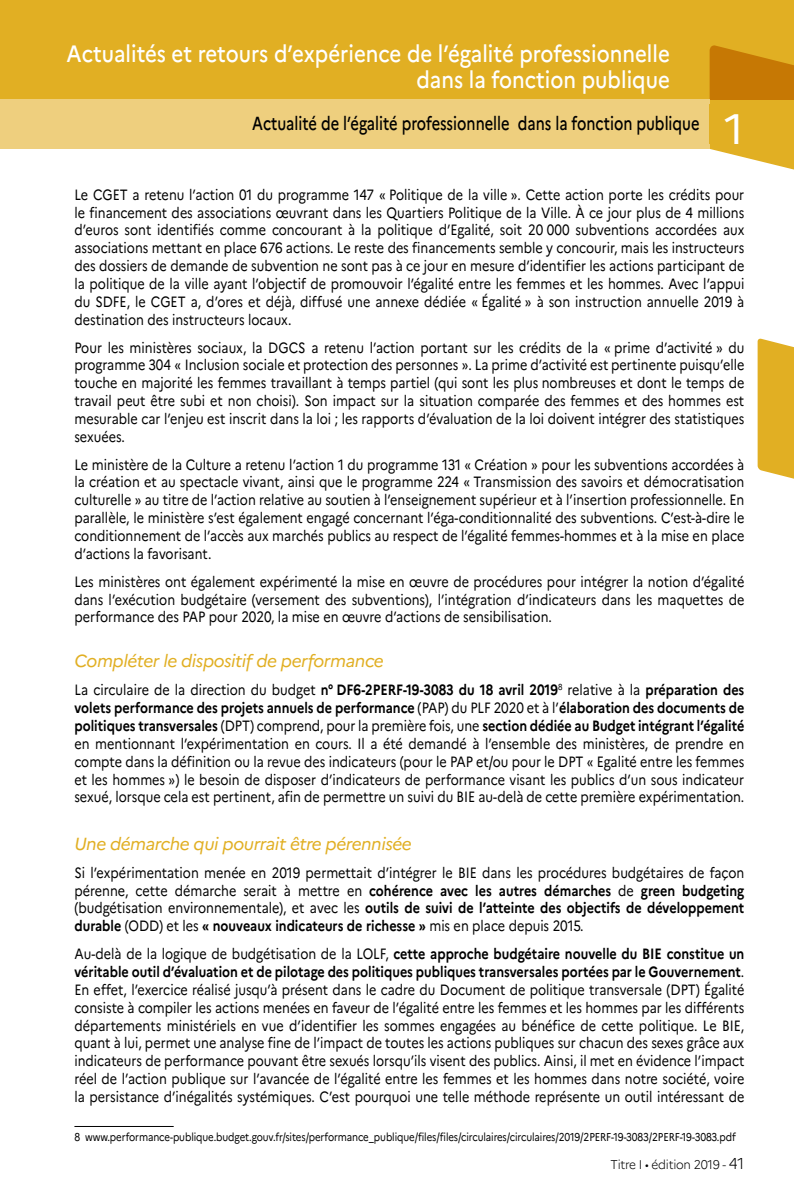
<style>
.page{position:relative;width:794px;height:1191px;background:#fff}
.page>*{position:absolute;margin:0;border:0;box-sizing:border-box;transform-origin:0 0}
.t1{font:42.52px "Marianne";color:#fff}
.t2{font:500 23.62px/26.2px "Marianne";color:#fff;text-align:right;scale:.87 1}
.t3{font:500 18.9px "Marianne";color:#000;scale:.78 1}
.tk_niv5{font:italic 17.5px "Marianne";letter-spacing:-.025em;color:#e1af23}
._04_TC{font:14.88px/17.8px "Marianne";color:#000;text-align:justify;scale:.85 1}
.t4{font:300 12.6px "Marianne";letter-spacing:-.02em;color:#000;scale:.94 1}
._04_Note{font:11.38px "Marianne";letter-spacing:-.01em;color:#000;scale:.85 1}
.s1{font-weight:700}
.s2{font-size:15.75px}
</style>
<div class="page">
<div style="left:0;top:0;width:794px;height:99px;background:#e1af23"></div>
<svg style="left:709px;top:45px;width:85px;height:125px"></svg>
<div style="left:0;top:99px;width:709px;height:50px;background:#eecf7e"></div>
<div style="left:709px;top:104px;width:85px;height:40px;background:#e1af23"></div>
<svg style="left:757px;top:338px;width:37px;height:141px;background:#e3b535"></svg>
<hr style="left:74px;top:1126px;width:100px;height:1px;background:#000">
<h2 class="t2" style="left:67px;top:40px;width:695px">Actualités et retours d’expérience de l’égalité professionnelle dans la fonction publique</h2>
<p class="t3" style="left:252px;top:112px;width:575px">Actualité de l’égalité professionnelle dans la fonction publique</p>
<h1 class="t1" style="left:724px;top:103px;width:21px">1</h1>
<p class="_04_TC" style="left:74px;top:185px;width:789px">Le CGET a retenu l’action 01 du programme 147 « Politique de la ville ». Cette action porte les crédits pour le financement des associations œuvrant dans les Quartiers Politique de la Ville. À ce jour plus de 4 millions d’euros sont identifiés comme concourant à la politique d’Egalité, soit 20 000 subventions accordées aux associations mettant en place 676 actions. Le reste des financements semble y concourir, mais les instructeurs des dossiers de demande de subvention ne sont pas à ce jour en mesure d’identifier les actions participant de la politique de la ville ayant l’objectif de promouvoir l’égalité entre les femmes et les hommes. Avec l’appui du SDFE, le CGET a, d’ores et déjà, diffusé une annexe dédiée « Égalité » à son instruction annuelle 2019 à destination des instructeurs locaux.</p>
<p class="_04_TC" style="left:74px;top:338px;width:789px">Pour les ministères sociaux, la DGCS a retenu l’action portant sur les crédits de la « prime d’activité » du programme 304 « Inclusion sociale et protection des personnes ». La prime d’activité est pertinente puisqu’elle touche en majorité les femmes travaillant à temps partiel (qui sont les plus nombreuses et dont le temps de travail peut être subi et non choisi). Son impact sur la situation comparée des femmes et des hommes est mesurable car l’enjeu est inscrit dans la loi ; les rapports d’évaluation de la loi doivent intégrer des statistiques sexuées.</p>
<p class="_04_TC" style="left:74px;top:455px;width:789px">Le ministère de la Culture a retenu l’action 1 du programme 131 « Création » pour les subventions accordées à la création et au spectacle vivant, ainsi que le programme 224 « Transmission des savoirs et démocratisation culturelle » au titre de l’action relative au soutien à l’enseignement supérieur et à l’insertion professionnelle. En parallèle, le ministère s’est également engagé concernant l’éga‑conditionnalité des subventions. C’est‑à‑dire le conditionnement de l’accès aux marchés publics au respect de l’égalité femmes‑hommes et à la mise en place d’actions la favorisant.</p>
<p class="_04_TC" style="left:74px;top:572px;width:789px">Les ministères ont également expérimenté la mise en œuvre de procédures pour intégrer la notion d’égalité dans l’exécution budgétaire (versement des subventions), l’intégration d’indicateurs dans les maquettes de performance des PAP pour 2020, la mise en œuvre d’actions de sensibilisation.</p>
<p class="tk_niv5" style="left:74px;top:650px;width:311px">Compléter le dispositif de performance</p>
<p class="_04_TC" style="left:74px;top:681px;width:789px">La circulaire de la direction du budget <span class="s1">n° DF6‑2PERF‑19‑3083 du 18 avril 2019</span><sup>8</sup> relative à la <span class="s1">préparation des volets performance des projets annuels de performance</span> (PAP) du PLF 2020 et à l’<span class="s1">élaboration des documents de politiques transversales</span> (DPT) comprend, pour la première fois, une <span class="s1">section dédiée au Budget intégrant l’égalité </span>en mentionnant l’expérimentation en cours. Il a été demandé à l’ensemble des ministères, de prendre en compte dans la définition ou la revue des indicateurs (pour le PAP et/ou pour le DPT « Egalité entre les femmes et les hommes ») le besoin de disposer d’indicateurs de performance visant les publics d’un sous indicateur sexué, lorsque cela est pertinent, afin de permettre un suivi du BIE au‑delà de cette première expérimentation.</p>
<p class="tk_niv5" style="left:74px;top:833px;width:339px">Une démarche qui pourrait être pérennisée</p>
<p class="_04_TC" style="left:74px;top:863px;width:789px">Si l’expérimentation menée en 2019 permettait d’intégrer le BIE dans les procédures budgétaires de façon pérenne, cette démarche serait à mettre en <span class="s1">cohérence avec les autres démarches</span> de <span class="s1">green budgeting </span>(budgétisation environnementale), et avec les <span class="s1">outils de suivi de l’atteinte des objectifs de développement durable</span> (ODD) et les <span class="s1">« nouveaux indicateurs de richesse »</span> mis en place depuis 2015.</p>
<p class="_04_TC" style="left:74px;top:944px;width:789px">Au‑delà de la logique de budgétisation de la LOLF, <span class="s1">cette approche budgétaire nouvelle du BIE constitue un véritable outil d’évaluation et de pilotage des politiques publiques transversales portées par le Gouvernement</span>.<br>En effet, l’exercice réalisé jusqu’à présent dans le cadre du Document de politique transversale (DPT) Égalité consiste à compiler les actions menées en faveur de l’égalité entre les femmes et les hommes par les différents départements ministériels en vue d’identifier les sommes engagées au bénéfice de cette politique. Le BIE, quant à lui, permet une analyse fine de l’impact de toutes les actions publiques sur chacun des sexes grâce aux indicateurs de performance pouvant être sexués lorsqu’ils visent des publics. Ainsi, il met en évidence l’impact réel de l’action publique sur l’avancée de l’égalité entre les femmes et les hommes dans notre société, voire la persistance d’inégalités systémiques. C’est pourquoi une telle méthode représente un outil intéressant de</p>
<p class="_04_Note" style="left:74px;top:1130px;width:779px">8 www.performance‑publique.budget.gouv.fr/sites/performance_publique/files/files/circulaires/circulaires/2019/2PERF‑19‑3083/2PERF‑19‑3083.pdf</p>
<p class="t4" style="left:610px;top:1157px;width:144px">Titre I • édition 2019 - <span class="s2">41</span></p>
</div>
